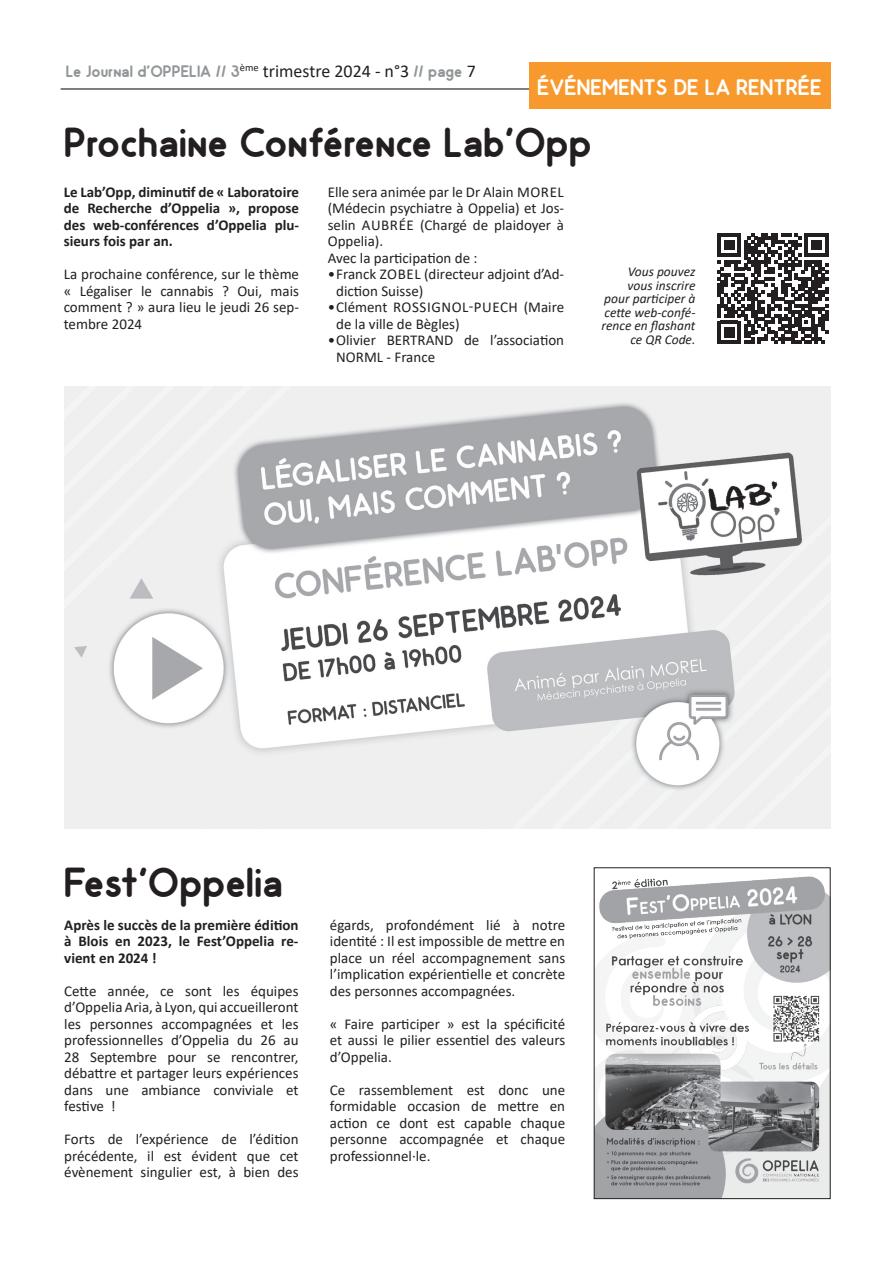
<style>
.page{position:relative;width:893px;height:1263px;background:#fff}
.page>*{position:absolute;margin:0;border:0;box-sizing:border-box;transform-origin:0 0}
.Gros_titre{font:700 42px "Odin";color:#231f20}
.Texte_encadré{font:700 22.5px "Odin";color:#fff}
.t1{font:700 16.65px "Odin";color:#929698}
.Texte_base{font:15px/16.5px "Calibri";color:#231f20;text-align:justify}
.Texte_base-2{font:700 15px/16.5px "Calibri";color:#231f20;text-align:justify}
.Texte_base-3{font:italic 13.5px/13.5px "Calibri";color:#231f20;text-align:right}
.s1{font-family:"Calibri";font-weight:400;font-size:18px;color:#231f20}
</style>
<div class="page">
<hr style="left:61px;top:89px;width:767px;height:1px;background:#000">
<div style="left:529px;top:62px;width:301px;height:47px;background:#f8992d"></div>
<img style="left:596px;top:876px;width:232px;height:321px">
<img style="left:64px;top:387px;width:766px;height:441px">
<svg style="left:717px;top:233px;width:111px;height:111px"></svg>
<p class="t1" style="left:66px;top:62px;width:411px">Le Journal d'OPPELIA // 3<sup>ème</sup> <span class="s1">trimestre 2024 - n°3</span> // page <span class="s1">7</span></p>
<p class="Texte_encadré" style="left:537px;top:74px;width:286px">ÉVÉNEMENTS DE LA RENTRÉE</p>
<p class="Gros_titre" style="left:64px;top:118px;width:530px">Prochaine Conférence Lab'Opp</p>
<p class="Texte_base-2" style="left:64px;top:183px;width:237px">Le Lab’Opp, diminutif de « Laboratoire de Recherche d’Oppelia », propose des web-conférences d’Oppelia plu&shy;sieurs fois par an.</p>
<p class="Texte_base" style="left:64px;top:266px;width:237px">La prochaine conférence, sur le thème « Légaliser le cannabis ? Oui, mais comment ? » aura lieu le jeudi 26 sep&shy;tembre 2024</p>
<p class="Texte_base" style="left:328px;top:183px;width:238px">Elle sera animée par le Dr Alain MOREL (Médecin psychiatre à Oppelia) et Jos&shy;selin AUBRÉE (Chargé de plaidoyer à Oppelia).</p>
<p class="Texte_base" style="left:328px;top:249px;width:151px">Avec la participation de :</p>
<p class="Texte_base" style="left:336px;top:266px;width:229px;text-indent:-9px">•Franck ZOBEL (directeur adjoint d’Ad&shy;diction Suisse)</p>
<p class="Texte_base" style="left:336px;top:299px;width:229px;text-indent:-9px">•Clément ROSSIGNOL-PUECH (Maire de la ville de Bègles)</p>
<p class="Texte_base" style="left:336px;top:332px;width:229px;text-indent:-9px">•Olivier BERTRAND de l’association<br>NORML - France</p>
<p class="Texte_base-3" style="left:601px;top:264px;width:96px">Vous pouvez vous inscrire pour participer à cette web-confé&shy;rence en flashant ce QR Code.</p>
<p class="Gros_titre" style="left:64px;top:858px;width:221px">Fest'Oppelia</p>
<p class="Texte_base-2" style="left:64px;top:916px;width:236px">Après le succès de la première édition à Blois en 2023, le Fest’Oppelia re&shy;vient en 2024 !</p>
<p class="Texte_base" style="left:64px;top:982px;width:236px">Cette année, ce sont les équipes d’Oppelia Aria, à Lyon, qui accueilleront les personnes accompagnées et les professionnelles d’Oppelia du 26 au 28 Septembre pour se rencontrer, débattre et partager leurs expériences dans une ambiance conviviale et festive !</p>
<p class="Texte_base" style="left:64px;top:1130px;width:236px">Forts de l’expérience de l’édition précédente, il est évident que cet évènement singulier est, à bien des</p>
<p class="Texte_base" style="left:330px;top:916px;width:237px">égards, profondément lié à notre identité : Il est impossible de mettre en place un réel accompagnement sans l’implication expérientielle et concrète des personnes accompagnées.</p>
<p class="Texte_base" style="left:330px;top:1015px;width:237px">« Faire participer » est la spécificité et aussi le pilier essentiel des valeurs d’Oppelia.</p>
<p class="Texte_base" style="left:330px;top:1081px;width:237px">Ce rassemblement est donc une formidable occasion de mettre en action ce dont est capable chaque personne accompagnée et chaque professionnel·le.</p>
</div>
